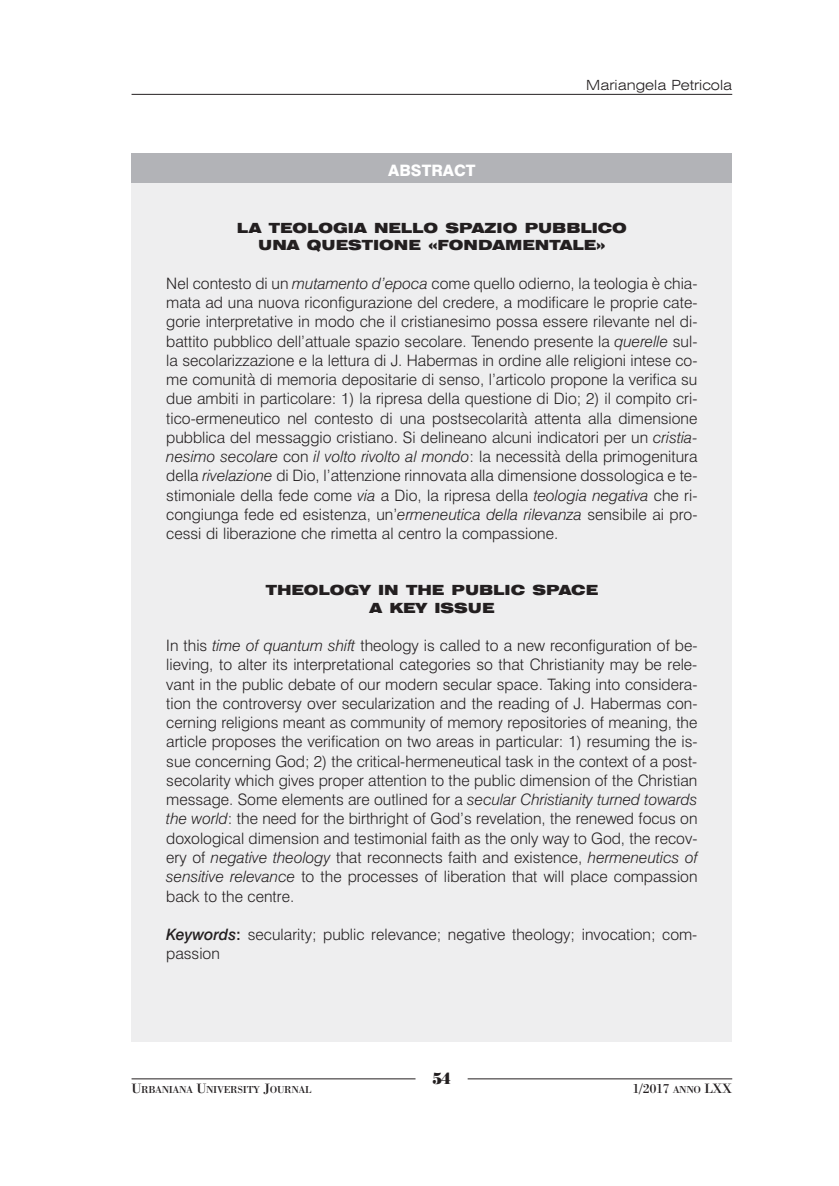
<style>
.page{position:relative;width:839px;height:1186px;background:#fff}
.page>*{position:absolute;margin:0;border:0;box-sizing:border-box;transform-origin:0 0}
.t1{font:16.1px "Bodoni Poster";color:#231f20;scale:.9 1}
.t2{font:300 15.75px/19.2px "Swiss 721 BT";color:#231f20;text-align:justify}
.t3{font:800 15.75px "Swiss 721 BT";color:#fff}
.t4{font:900 expanded 14px/17.5px "Swiss 721 BT";color:#231f20;text-align:center}
.t5{font:300 expanded 14px "Swiss 721 BT";color:#231f20}
.t6{font:14px "Bodoni BT";letter-spacing:-.025em;color:#231f20}
.t7{font:10.5px "Bodoni BT";letter-spacing:-.035em;color:#231f20}
.s1{font-style:italic}
.s2{font-weight:500;font-style:italic}
.s3{font-weight:500}
.s4{font-size:14px}
.s5{font-size:10.5px}
</style>
<div class="page">
<hr style="left:131px;top:94px;width:601px;height:1px;background:#231f20">
<hr style="left:131px;top:1078px;width:284px;height:1px;background:#231f20">
<hr style="left:467px;top:1078px;width:265px;height:1px;background:#231f20">
<div style="left:131px;top:153px;width:601px;height:889px;background:#eeeeef"></div>
<div style="left:131px;top:153px;width:601px;height:30px;background:#b2b3b7"></div>
<p class="t3" style="left:388px;top:163px;width:89px">ABSTRACT</p>
<p class="t5" style="left:586px;top:79px;width:147px">Mariangela Petricola</p>
<p class="t4" style="left:237px;top:220px;width:391px">LA TEOLOGIA NELLO SPAZIO PUBBLICO<br>UNA QUESTIONE «FONDAMENTALE»</p>
<p class="t2" style="left:166px;top:275px;width:532px">Nel contesto di un <span class="s1">mutamento d’epoca</span> come quello odierno, la teologia è chia&shy;mata ad una nuova riconfigurazione del credere, a modificare le proprie cate&shy;gorie interpretative in modo che il cristianesimo possa essere rilevante nel di&shy;battito pubblico dell’attuale spazio secolare. Tenendo presente la <span class="s1">querelle</span> sul&shy;la secolarizzazione e la lettura di J. Habermas in ordine alle religioni intese co&shy;me comunità di memoria depositarie di senso, l’articolo propone la verifica su due ambiti in particolare: 1) la ripresa della questione di Dio; 2) il compito cri&shy;tico-ermeneutico nel contesto di una postsecolarità attenta alla dimensione pubblica del messaggio cristiano. Si delineano alcuni indicatori per un <span class="s1">cristia&shy;nesimo secolare</span> con <span class="s1">il volto rivolto al mondo</span>: la necessità della primogenitura della <span class="s1">rivelazione</span> di Dio, l’attenzione rinnovata alla dimensione dossologica e te&shy;stimoniale della fede come <span class="s1">via</span> a Dio, la ripresa della <span class="s1">teologia negativa</span> che ri&shy;congiunga fede ed esistenza, un’<span class="s1">ermeneutica della rilevanza</span> sensibile ai pro&shy;cessi di liberazione che rimetta al centro la compassione.</p>
<p class="t4" style="left:266px;top:582px;width:333px">THEOLOGY IN THE PUBLIC SPACE<br>A KEY ISSUE</p>
<p class="t2" style="left:166px;top:637px;width:532px">In this <span class="s1">time of quantum shift</span> theology is called to a new reconfiguration of be&shy;lieving, to alter its interpretational categories so that Christianity may be rele&shy;vant in the public debate of our modern secular space. Taking into considera&shy;tion the controversy over secularization and the reading of J. Habermas con&shy;cerning religions meant as community of memory repositories of meaning, the article proposes the verification on two areas in particular: 1) resuming the is&shy;sue concerning God; 2) the critical-hermeneutical task in the context of a post&shy;secolarity which gives proper attention to the public dimension of the Christian message. Some elements are outlined for a <span class="s1">secular Christianity turned towards the world</span>: the need for the birthright of God’s revelation, the renewed focus on doxological dimension and testimonial faith as the only way to God, the recov&shy;ery of <span class="s1">negative theology</span> that reconnects faith and existence, <span class="s1">hermeneutics of sensitive relevance</span> to the processes of liberation that will place compassion back to the centre.</p>
<p class="t2" style="left:166px;top:926px;width:532px"><span class="s2">Keywords</span><span class="s3">:</span> secularity; public relevance; negative theology; invocation; com&shy;passion</p>
<p class="t1" style="left:432px;top:1073px;width:22px">54</p>
<p class="t7" style="left:131px;top:1085px;width:181px"><span class="s4">U</span>RBANIANA <span class="s4">U</span>NIVERSITY <span class="s4">J</span>OURNAL</p>
<p class="t6" style="left:632px;top:1083px;width:101px">1/2017 <span class="s5">ANNO</span> LXX</p>
</div>
